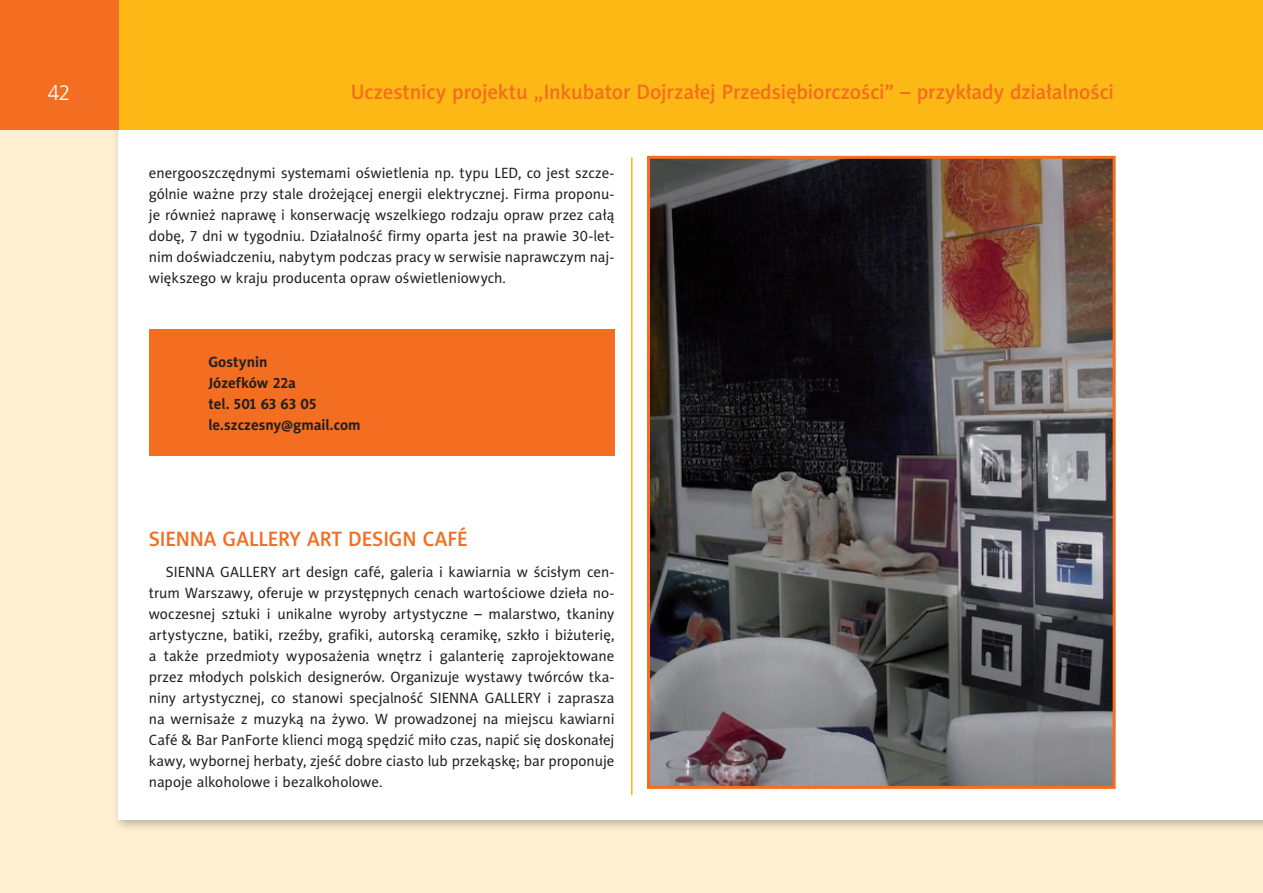
<style>
.page{position:relative;width:1263px;height:893px;background:#fff}
.page>*{position:absolute;margin:0;border:0;box-sizing:border-box;transform-origin:0 0}
.t1{font:21px "Naomi Sans EFN Medium";letter-spacing:-.01em;color:#f36e21}
.t2{font:300 21px "Frutiger CE";color:#fff}
.t3{font:15px/21px "Naomi Sans EFN";color:#231f20;text-align:justify}
.t4{font:700 15px/21px "Naomi Sans EFN";color:#231f20}
</style>
<div class="page">
<div style="left:0;top:129px;width:1263px;height:764px;background:#feefd2"></div>
<div style="left:111px;top:93px;width:1152px;height:738px;background:#231f20;opacity:.3"></div>
<div style="left:118px;top:100px;width:1145px;height:720px;background:#fff"></div>
<div style="left:0;top:0;width:1263px;height:129px;background:#fcb814"></div>
<div style="left:0;top:0;width:118px;height:129px;background:#f36e21"></div>
<hr style="left:631px;top:157px;width:1px;height:638px;background:#fcb814">
<div style="left:149px;top:330px;width:465px;height:126px;background:#f36e21"></div>
<img style="left:651px;top:160px;width:461px;height:625px">
<div style="left:647px;top:156px;width:469px;height:633px;border:3px solid #f36e21"></div>
<h1 class="t2" style="left:48px;top:80px;width:24px">42</h1>
<h1 class="t1" style="left:351px;top:80px;width:765px">Uczestnicy projektu „Inkubator Dojrzałej Przedsiębiorczości” – przykłady działalności</h1>
<p class="t3" style="left:149px;top:163px;width:467px">energooszczędnymi systemami oświetlenia np. typu LED, co jest szcze&shy;gólnie ważne przy stale drożejącej energii elektrycznej. Firma proponu&shy;je również naprawę i konserwację wszelkiego rodzaju opraw przez całą dobę, 7 dni w tygodniu. Działalność firmy oparta jest na prawie 30-let&shy;nim doświadczeniu, nabytym podczas pracy w serwisie naprawczym naj&shy;większego w kraju producenta opraw oświetleniowych.</p>
<p class="t4" style="left:208px;top:352px;width:154px">Gostynin<br>Józefków 22a<br>tel. 501 63 63 05 le.szczesny@gmail.com</p>
<h1 class="t1" style="left:149px;top:527px;width:320px">SIENNA GALLERY ART DESIGN CAFÉ</h1>
<p class="t3" style="left:149px;top:562px;width:467px;text-indent:17px">SIENNA GALLERY art design café, galeria i kawiarnia w ścisłym cen&shy;trum Warszawy, oferuje w przystępnych cenach wartościowe dzieła no&shy;woczesnej sztuki i unikalne wyroby artystyczne – malarstwo, tkaniny artystyczne, batiki, rzeźby, grafiki, autorską ceramikę, szkło i biżuterię, a także przedmioty wyposażenia wnętrz i galanterię zaprojektowane przez młodych polskich designerów. Organizuje wystawy twórców tka&shy;niny artystycznej, co stanowi specjalność SIENNA GALLERY i zaprasza na wernisaże z muzyką na żywo. W prowadzonej na miejscu kawiarni Café &amp; Bar PanForte klienci mogą spędzić miło czas, napić się doskonałej kawy, wybornej herbaty, zjeść dobre ciasto lub przekąskę; bar proponuje napoje alkoholowe i bezalkoholowe.</p>
</div>
